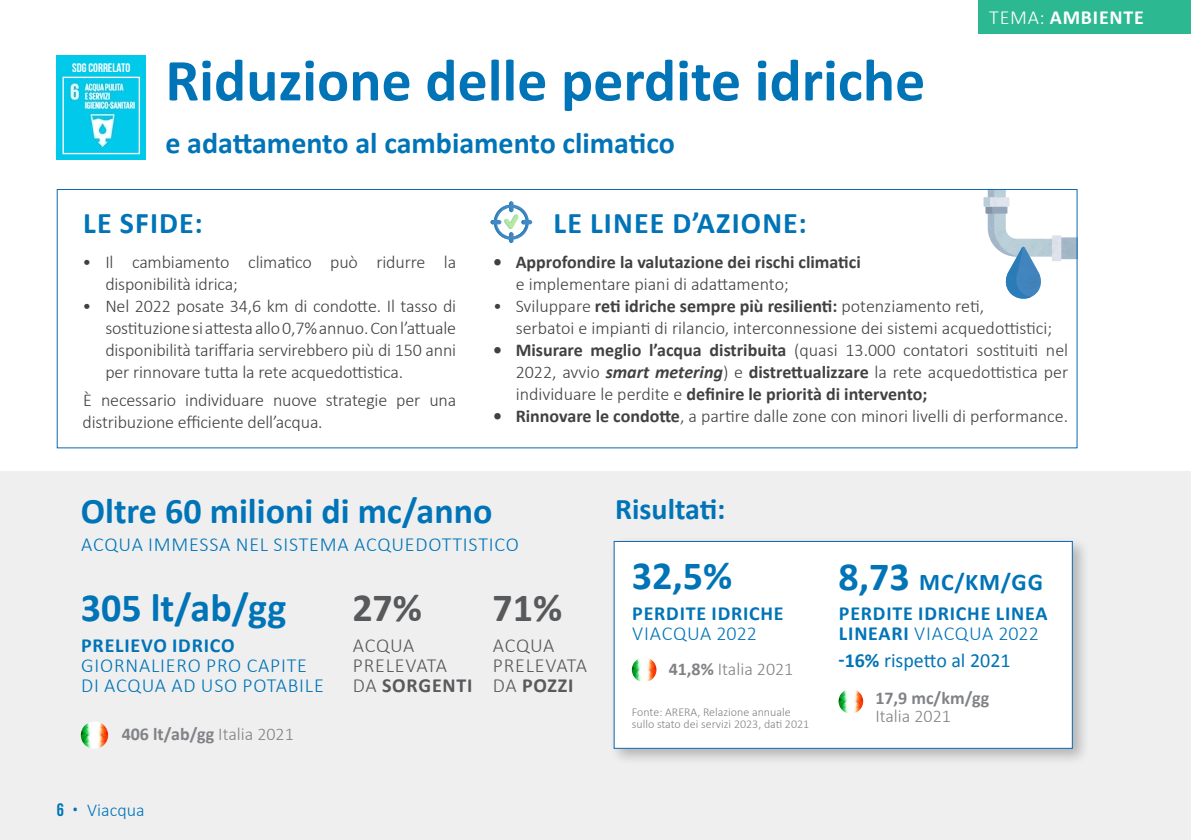
<style>
.page{position:relative;width:1191px;height:840px;background:#fff}
.page>*{position:absolute;margin:0;border:0;box-sizing:border-box;transform-origin:0 0}
.t1{font:700 60px "Calibri";color:#0074b7}
.t2{font:700 40px "Calibri";color:#0074b7}
.t3{font:700 40px "Calibri";color:#58595b}
.t4{font:700 36px "Calibri";color:#0074b7}
.t5{font:700 30px "Calibri";color:#0074b7}
.t6{font:700 30px "Calibri";letter-spacing:.04em;color:#0074b7}
.t7{font:700 24px "Calibri";color:#0074b7}
.t8{font:300 20px/20px "Calibri";letter-spacing:.04em;color:#0074b7}
.t9{font:700 20px/20px "Calibri";letter-spacing:.04em;color:#0074b7}
.t10{font:300 20px/20px "Calibri";letter-spacing:.035em;color:#58595b}
.t11{font:20px "Calibri";color:#0074b7}
.t12{font:700 20px "Calibri";letter-spacing:.04em;color:#fff}
.t13{font:300 18px/22px "Calibri";letter-spacing:-.01em;color:#414042}
.t14{font:700 18px "Calibri";color:#414042}
.t15{font:700 18px "Calibri";color:#808285}
.t16{font:300 18px "Calibri";color:#808285}
.t17{font:300 18px "Calibri";color:#0074b7}
.t18{font:12.4px "Bebas Neue";color:#fff}
.t19{font:300 12px/12px "Calibri";color:#808285}
.s1{font-weight:300}
.s2{font-weight:700}
.s3{font-weight:700;font-style:italic}
.s4{font-family:"Bebas Neue";font-weight:400}
.s5{font-family:"Roboto Slab"}
.s6{font-size:40px}
</style>
<div class="page">
<div style="left:0;top:471px;width:1191px;height:368px;background:#efeff0"></div>
<img style="left:983px;top:191px;width:92px;height:107px">
<div style="left:608px;top:535px;width:482px;height:230px;background:#000;opacity:.25"></div>
<div style="left:613px;top:540px;width:459px;height:208px;background:#fff;border:1px solid #0c68af"></div>
<img style="left:490px;top:201px;width:42px;height:42px">
<img style="left:81px;top:721px;width:27px;height:27px;border-radius:14px">
<img style="left:632px;top:657px;width:24px;height:24px;border-radius:12px">
<img style="left:838px;top:688px;width:25px;height:25px;border-radius:12px">
<div style="left:57px;top:56px;width:89px;height:104px;background:#00c9ea"></div>
<img style="left:68px;top:79px;width:68px;height:69px">
<div style="left:63px;top:77px;width:77px;height:77px;border:1px solid #fff"></div>
<div style="left:979px;top:0;width:212px;height:34px;background:#2cb890"></div>
<p class="t18" style="left:72px;top:61px;width:60px">SDG CORRELATO</p>
<h1 class="t1" style="left:165px;top:38px;width:761px">Riduzione delle perdite idriche</h1>
<h3 class="t5" style="left:165px;top:122px;width:511px">e adattamento al cambiamento climatico</h3>
<p class="t12" style="left:989px;top:3px;width:156px"><span class="s1">TEMA:</span> AMBIENTE</p>
<h3 class="t5" style="left:83px;top:202px;width:121px">LE SFIDE:</h3>
<p class="t13" style="left:105px;top:250px;width:352px;text-indent:-23px">• Il cambiamento climatico può ridurre la disponibilità idrica;</p>
<p class="t13" style="left:105px;top:294px;width:352px;text-align:justify;text-indent:-23px">• Nel 2022 posate 34,6 km di condotte. Il tasso di sostituzione si attesta allo 0,7% annuo. Con l’attuale disponibilità tariffaria servirebbero più di 150 anni per rinnovare tutta la rete acquedottistica.</p>
<p class="t13" style="left:83px;top:388px;width:375px">È necessario individuare nuove strategie per una distribuzione efficiente dell’acqua.</p>
<h3 class="t6" style="left:553px;top:202px;width:255px">LE LINEE D’AZIONE:</h3>
<p class="t14" style="left:493px;top:249px;width:369px">• Approfondire la valutazione dei rischi climatici</p>
<p class="t13" style="left:516px;top:272px;width:275px">e implementare piani di adattamento;</p>
<p class="t13" style="left:516px;top:294px;width:538px;text-indent:-23px">• Sviluppare <span class="s2">reti idriche sempre più resilienti:</span> potenziamento reti,<br>serbatoi e impianti di rilancio, interconnessione dei sistemi acquedottistici;</p>
<p class="t13" style="left:516px;top:338px;width:554px;text-align:justify;text-indent:-23px"><span class="s2">• Misurare meglio l’acqua distribuita</span> (quasi 13.000 contatori sostituiti nel 2022, avvio <span class="s3">smart metering</span>) e <span class="s2">distrettualizzare</span> la rete acquedottistica per individuare le perdite e <span class="s2">definire le priorità di intervento;</span></p>
<p class="t13" style="left:493px;top:404px;width:576px"><span class="s2">• Rinnovare le condotte</span>, a partire dalle zone con minori livelli di performance.</p>
<h3 class="t4" style="left:81px;top:485px;width:413px">Oltre 60 milioni di mc/anno</h3>
<p class="t8" style="left:81px;top:534px;width:439px">ACQUA IMMESSA NEL SISTEMA ACQUEDOTTISTICO</p>
<h2 class="t2" style="left:81px;top:578px;width:207px">305 lt/ab/gg</h2>
<h2 class="t3" style="left:352px;top:578px;width:71px">27%</h2>
<h2 class="t3" style="left:492px;top:578px;width:71px">71%</h2>
<p class="t9" style="left:81px;top:634px;width:155px">PRELIEVO IDRICO</p>
<p class="t8" style="left:81px;top:655px;width:244px">GIORNALIERO PRO CAPITE<br>DI ACQUA AD USO POTABILE</p>
<p class="t15" style="left:122px;top:720px;width:174px">406 lt/ab/gg <span class="s1">Italia 2021</span></p>
<p class="t17" style="left:57px;top:798px;width:89px"><span class="s4">6</span> <span class="s5">•</span> Viacqua</p>
<p class="t10" style="left:353px;top:635px;width:121px">ACQUA<br>PRELEVATA<br>DA <span class="s2">SORGENTI</span></p>
<p class="t10" style="left:493px;top:635px;width:96px">ACQUA<br>PRELEVATA<br>DA <span class="s2">POZZI</span></p>
<h3 class="t5" style="left:615px;top:487px;width:112px">Risultati:</h3>
<h2 class="t2" style="left:632px;top:547px;width:102px">32,5%</h2>
<h3 class="t7" style="left:838px;top:564px;width:206px"><span class="s6">8,73</span> MC/KM/GG</h3>
<p class="t9" style="left:632px;top:602px;width:153px">PERDITE IDRICHE</p>
<p class="t8" style="left:632px;top:623px;width:126px">VIACQUA 2022</p>
<p class="t16" style="left:668px;top:657px;width:126px"><span class="s2">41,8%</span> Italia 2021</p>
<p class="t19" style="left:632px;top:705px;width:179px">Fonte: ARERA, Relazione annuale sullo stato dei servizi 2023, dati 2021</p>
<p class="t9" style="left:839px;top:602px;width:210px">PERDITE IDRICHE LINEA<br>LINEARI <span class="s1">VIACQUA 2022</span></p>
<p class="t11" style="left:838px;top:646px;width:174px"><span class="s2">-16%</span> rispetto al 2021</p>
<p class="t15" style="left:875px;top:684px;width:115px">17,9 mc/km/gg</p>
<p class="t16" style="left:875px;top:704px;width:77px">Italia 2021</p>
</div>
